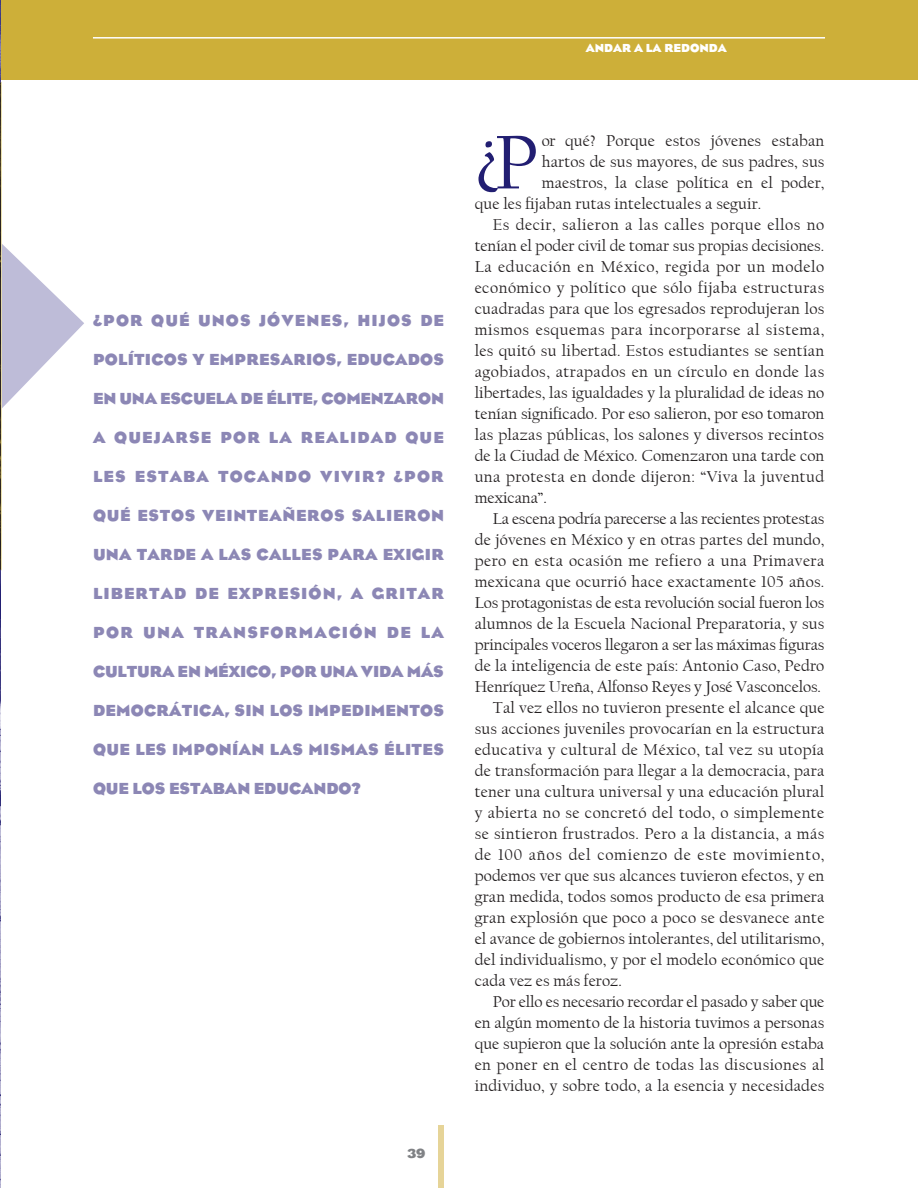
<style>
.page{position:relative;width:918px;height:1188px;background:#fff}
.page>*{position:absolute;margin:0;border:0;box-sizing:border-box;transform-origin:0 0}
.capitular{font:79.8px "Californian FB";color:#221e72}
.capitular-2{font:16.5px/21px "Californian FB";letter-spacing:.01em;color:#231f20;text-align:justify}
.LLAMADAS{font:700 16.5px "Eagle";letter-spacing:.02em;color:#8c87b5}
.LLAMADAS-2{font:700 16.5px "Eagle";letter-spacing:.065em;color:#8c87b5}
.LLAMADAS-3{font:700 16.5px "Eagle";letter-spacing:-.01em;color:#8c87b5}
.LLAMADAS-4{font:700 16.5px "Eagle";letter-spacing:.04em;color:#8c87b5}
.LLAMADAS-5{font:700 16.5px "Eagle";letter-spacing:.07em;color:#8c87b5}
.LLAMADAS-6{font:700 16.5px "Eagle";letter-spacing:.08em;color:#8c87b5}
.LLAMADAS-7{font:700 16.5px "Eagle";letter-spacing:-.005em;color:#8c87b5}
.numeracíon{font:700 13.5px "Eagle";color:#808285}
.secciones{font:700 12px "Eagle";color:#fff}
</style>
<div class="page">
<div style="left:0;top:0;width:918px;height:80px;background:#cdaf39"></div>
<hr style="left:93px;top:37px;width:732px;height:2px;background:#fff">
<div style="left:438px;top:1125px;width:6px;height:63px;background:#e6d498"></div>
<img style="left:0;top:0;width:1px;height:1188px">
<svg style="left:0;top:82px;width:84px;height:488px"></svg>
<p class="secciones" style="left:586px;top:42px;width:143px">ANDAR A LA REDONDA</p>
<p class="LLAMADAS-2" style="left:93px;top:312px;width:353px">¿POR QUÉ UNOS JÓVENES, HIJOS DE</p>
<p class="LLAMADAS" style="left:93px;top:351px;width:353px">POLÍTICOS Y EMPRESARIOS, EDUCADOS</p>
<p class="LLAMADAS-3" style="left:93px;top:390px;width:353px">EN UNA ESCUELA DE ÉLITE, COMENZARON</p>
<p class="LLAMADAS-2" style="left:93px;top:429px;width:352px">A QUEJARSE POR LA REALIDAD QUE</p>
<p class="LLAMADAS-5" style="left:93px;top:468px;width:352px">LES ESTABA TOCANDO VIVIR? ¿POR</p>
<p class="LLAMADAS-4" style="left:93px;top:507px;width:353px">QUÉ ESTOS VEINTEAÑEROS SALIERON</p>
<p class="LLAMADAS" style="left:93px;top:546px;width:352px">UNA TARDE A LAS CALLES PARA EXIGIR</p>
<p class="LLAMADAS-2" style="left:93px;top:585px;width:353px">LIBERTAD DE EXPRESIÓN, A GRITAR</p>
<p class="LLAMADAS-6" style="left:93px;top:624px;width:352px">POR UNA TRANSFORMACIÓN DE LA</p>
<p class="LLAMADAS-3" style="left:93px;top:663px;width:352px">CULTURA EN MÉXICO, POR UNA VIDA MÁS</p>
<p class="LLAMADAS" style="left:93px;top:702px;width:353px">DEMOCRÁTICA, SIN LOS IMPEDIMENTOS</p>
<p class="LLAMADAS" style="left:93px;top:741px;width:353px">QUE LES IMPONÍAN LAS MISMAS ÉLITES</p>
<p class="LLAMADAS-7" style="left:93px;top:780px;width:269px">QUE LOS ESTABAN EDUCANDO?</p>
<p class="numeracíon" style="left:407px;top:1146px;width:19px">39</p>
<p class="capitular" style="left:475px;top:118px;width:65px">¿P</p>
<p class="capitular-2" style="left:542px;top:131px;width:284px">or qué? Porque estos jóvenes estaban</p>
<p class="capitular-2" style="left:542px;top:152px;width:284px">hartos de sus mayores, de sus padres, sus</p>
<p class="capitular-2" style="left:542px;top:173px;width:284px">maestros, la clase política en el poder,</p>
<p class="capitular-2" style="left:475px;top:194px;width:288px">que les fijaban rutas intelectuales a seguir.</p>
<p class="capitular-2" style="left:475px;top:215px;width:351px;text-indent:18px">Es decir, salieron a las calles porque ellos no tenían el poder civil de tomar sus propias decisiones.<br>La educación en México, regida por un modelo económico y político que sólo fijaba estructuras cuadradas para que los egresados reprodujeran los mismos esquemas para incorporarse al sistema, les quitó su libertad. Estos estudiantes se sentían agobiados, atrapados en un círculo en donde las libertades, las igualdades y la pluralidad de ideas no tenían significado. Por eso salieron, por eso tomaron las plazas públicas, los salones y diversos recintos de la Ciudad de México. Comenzaron una tarde con una protesta en donde dijeron: “Viva la juventud mexicana”.</p>
<p class="capitular-2" style="left:475px;top:509px;width:351px;text-indent:18px">La escena podría parecerse a las recientes protestas de jóvenes en México y en otras partes del mundo, pero en esta ocasión me refiero a una Primavera mexicana que ocurrió hace exactamente 105 años.<br>Los protagonistas de esta revolución social fueron los alumnos de la Escuela Nacional Preparatoria, y sus principales voceros llegaron a ser las máximas figuras de la inteligencia de este país: Antonio Caso, Pedro Henríquez Ureña, Alfonso Reyes y José Vasconcelos.</p>
<p class="capitular-2" style="left:475px;top:698px;width:351px;text-indent:18px">Tal vez ellos no tuvieron presente el alcance que sus acciones juveniles provocarían en la estructura educativa y cultural de México, tal vez su utopía de transformación para llegar a la democracia, para tener una cultura universal y una educación plural y abierta no se concretó del todo, o simplemente se sintieron frustrados. Pero a la distancia, a más de 100 años del comienzo de este movimiento, podemos ver que sus alcances tuvieron efectos, y en gran medida, todos somos producto de esa primera gran explosión que poco a poco se desvanece ante el avance de gobiernos intolerantes, del utilitarismo, del individualismo, y por el modelo económico que cada vez es más feroz.</p>
<p class="capitular-2" style="left:475px;top:992px;width:351px;text-indent:18px">Por ello es necesario recordar el pasado y saber que en algún momento de la historia tuvimos a personas que supieron que la solución ante la opresión estaba en poner en el centro de todas las discusiones al individuo, y sobre todo, a la esencia y necesidades</p>
</div>
